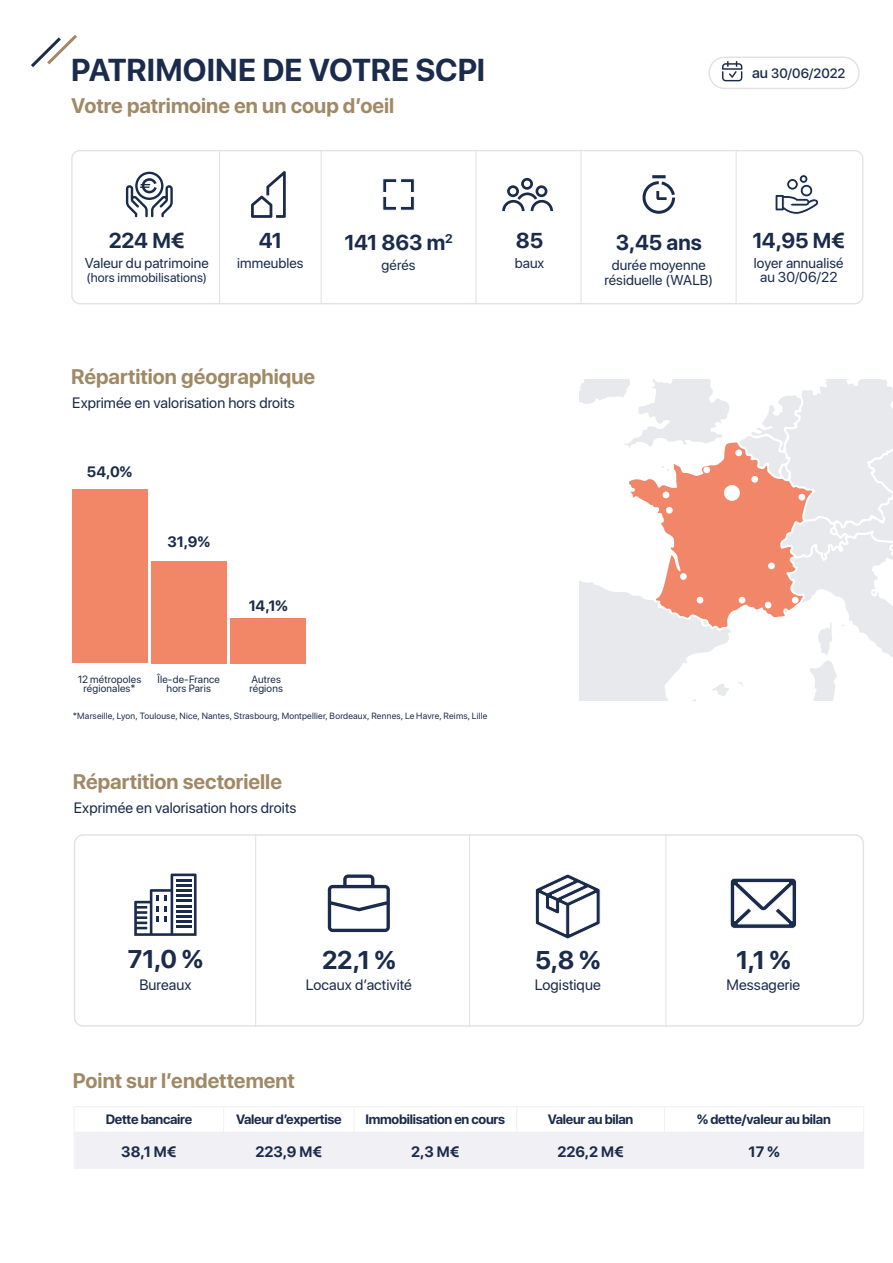
<style>
.page{position:relative;width:893px;height:1263px;background:#fff}
.page>*{position:absolute;margin:0;border:0;box-sizing:border-box;transform-origin:0 0}
.t1{font:700 31.5px "SF Pro Display";color:#1a2b4b}
.t2{font:700 25.5px "SF Pro Display";color:#1a2b4b}
.t3{font:700 21.45px "SF Pro Display";letter-spacing:-.01em;color:#1a2b4b}
.t4{font:700 21px "SF Pro Display";color:#a08964}
.t5{font:15px "SF Pro Display";letter-spacing:.005em;color:#1a2b4b}
.t6{font:700 15px "SF Pro Display";color:#1a2b4b}
.t7{font:14.25px/14.2px "SF Pro Display";letter-spacing:.005em;color:#1a2b4b;text-align:center}
.t8{font:700 13.5px "SF Pro Display";letter-spacing:-.02em;color:#1a2b4b}
.t9{font:500 13.5px "SF Pro Display";letter-spacing:.005em;color:#1a2b4b}
.t10{font:12.9px "SF Pro Display";letter-spacing:.01em;color:#1a2b4b}
.t11{font:10.5px/9px "SF Pro Display";letter-spacing:.02em;color:#1a2b4b;text-align:center}
.t12{font:9px "SF Pro Display";letter-spacing:.02em;color:#1a2b4b}
.s1{font-size:15px}
</style>
<div class="page">
<svg style="left:580px;top:379px;width:48px;height:321px"></svg>
<div style="left:74px;top:834px;width:790px;height:193px;border:1px solid #e2e1e8;border-radius:9px"></div>
<hr style="left:255px;top:834px;width:1px;height:193px;background:#e2e1e8">
<hr style="left:469px;top:834px;width:1px;height:193px;background:#e2e1e8">
<hr style="left:665px;top:834px;width:1px;height:193px;background:#e2e1e8">
<div style="left:73px;top:489px;width:75px;height:174px;background:#f18767"></div>
<div style="left:152px;top:561px;width:75px;height:102px;background:#f18767"></div>
<div style="left:231px;top:618px;width:75px;height:45px;background:#f18767"></div>
<hr style="left:74px;top:1106px;width:150px;height:1px;background:#f1f0f4">
<hr style="left:224px;top:1106px;width:130px;height:1px;background:#f1f0f4">
<hr style="left:354px;top:1106px;width:163px;height:1px;background:#f1f0f4">
<hr style="left:517px;top:1106px;width:147px;height:1px;background:#f1f0f4">
<hr style="left:664px;top:1106px;width:200px;height:1px;background:#f1f0f4">
<hr style="left:74px;top:1168px;width:150px;height:1px;background:#f1f0f4">
<hr style="left:224px;top:1168px;width:130px;height:1px;background:#f1f0f4">
<hr style="left:354px;top:1168px;width:163px;height:1px;background:#f1f0f4">
<hr style="left:517px;top:1168px;width:147px;height:1px;background:#f1f0f4">
<hr style="left:664px;top:1168px;width:200px;height:1px;background:#f1f0f4">
<svg style="left:74px;top:1107px;width:790px;height:61px"></svg>
<hr style="left:354px;top:1132px;width:1px;height:36px;background:#f1f0f4">
<svg style="left:134px;top:873px;width:63px;height:63px"></svg>
<hr style="left:176px;top:915px;width:15px;height:3px;background:#1a2b4b">
<hr style="left:176px;top:920px;width:15px;height:3px;background:#1a2b4b">
<hr style="left:176px;top:925px;width:15px;height:3px;background:#1a2b4b">
<svg style="left:328px;top:874px;width:62px;height:58px"></svg>
<svg style="left:535px;top:874px;width:66px;height:65px"></svg>
<svg style="left:730px;top:878px;width:66px;height:51px"></svg>
<div style="left:71px;top:150px;width:792px;height:154px;border:1px solid #e2e1e8;border-radius:8px"></div>
<svg style="left:382px;top:178px;width:33px;height:32px"></svg>
<svg style="left:502px;top:178px;width:51px;height:33px"></svg>
<svg style="left:775px;top:174px;width:43px;height:41px"></svg>
<svg style="left:642px;top:175px;width:33px;height:39px"></svg>
<svg style="left:251px;top:171px;width:35px;height:47px"></svg>
<hr style="left:321px;top:151px;width:1px;height:153px;background:#e2e1e8">
<hr style="left:219px;top:151px;width:1px;height:153px;background:#e2e1e8">
<hr style="left:475px;top:151px;width:1px;height:153px;background:#e2e1e8">
<hr style="left:581px;top:151px;width:1px;height:153px;background:#e2e1e8">
<hr style="left:736px;top:151px;width:1px;height:153px;background:#e2e1e8">
<svg style="left:126px;top:172px;width:47px;height:45px"></svg>
<div style="left:708px;top:57px;width:152px;height:32px;border:1px solid #e2e1e8;border-radius:16px"></div>
<svg style="left:722px;top:61px;width:20px;height:20px"></svg>
<svg style="left:31px;top:35px;width:46px;height:32px"></svg>
<svg style="left:628px;top:379px;width:265px;height:321px"></svg>
<div style="left:666px;top:507px;width:7px;height:7px;background:#fff;border-radius:50%"></div>
<div style="left:735px;top:449px;width:7px;height:7px;background:#fff;border-radius:50%"></div>
<div style="left:751px;top:476px;width:7px;height:7px;background:#fff;border-radius:50%"></div>
<div style="left:724px;top:485px;width:16px;height:16px;background:#fff;border-radius:50%"></div>
<p class="t1" style="left:71px;top:52px;width:415px">PATRIMOINE DE VOTRE SCPI</p>
<p class="t4" style="left:71px;top:93px;width:325px">Votre patrimoine en un coup d’oeil</p>
<p class="t3" style="left:109px;top:228px;width:78px">224 M€</p>
<p class="t7" style="left:85px;top:255px;width:125px">Valeur du patrimoine</p>
<p class="t10" style="left:86px;top:267px;width:122px">(hors immobilisations)</p>
<p class="t3" style="left:259px;top:228px;width:25px">41</p>
<p class="t7" style="left:237px;top:255px;width:68px">immeubles</p>
<p class="t3" style="left:344px;top:230px;width:110px">141 863 m<sup>2</sup></p>
<p class="t7" style="left:382px;top:258px;width:35px">gérés</p>
<p class="t3" style="left:516px;top:228px;width:29px">85</p>
<p class="t7" style="left:515px;top:255px;width:31px">baux</p>
<p class="t4" style="left:71px;top:364px;width:246px">Répartition géographique</p>
<p class="t5" style="left:72px;top:391px;width:224px">Exprimée en valorisation hors droits</p>
<p class="t6" style="left:87px;top:463px;width:47px">54,0%</p>
<p class="t6" style="left:168px;top:533px;width:44px">31,9%</p>
<p class="t6" style="left:249px;top:597px;width:40px">14,1%</p>
<p class="t11" style="left:157px;top:675px;width:64px">Île-de-France</p>
<p class="t11" style="left:167px;top:684px;width:46px">hors Paris</p>
<p class="t11" style="left:249px;top:675px;width:35px;text-align:left">Autres régions</p>
<p class="t11" style="left:78px;top:675px;width:65px">12 métropoles régionales*</p>
<p class="t12" style="left:73px;top:709px;width:416px">*Marseille, Lyon, Toulouse, Nice, Nantes, Strasbourg, Montpellier, Bordeaux, Rennes, Le Havre, Reims, Lille</p>
<p class="t4" style="left:73px;top:769px;width:211px">Répartition sectorielle</p>
<p class="t5" style="left:74px;top:796px;width:224px">Exprimée en valorisation hors droits</p>
<p class="t9" style="left:752px;top:64px;width:95px"><span class="s1">au</span> 30/06/2022</p>
<p class="t3" style="left:616px;top:230px;width:87px">3,45 ans</p>
<p class="t7" style="left:605px;top:258px;width:110px">durée moyenne résiduelle (WALB)</p>
<p class="t3" style="left:752px;top:228px;width:94px">14,95 M€</p>
<p class="t7" style="left:754px;top:255px;width:91px">loyer annualisé</p>
<p class="t7" style="left:760px;top:270px;width:79px">au 30/06/22</p>
<p class="t2" style="left:128px;top:944px;width:76px">71,0 %</p>
<p class="t5" style="left:139px;top:973px;width:54px">Bureaux</p>
<p class="t2" style="left:322px;top:945px;width:75px">22,1 %</p>
<p class="t5" style="left:306px;top:973px;width:108px">Locaux d’activité</p>
<p class="t4" style="left:73px;top:1069px;width:224px">Point sur l’endettement</p>
<p class="t2" style="left:535px;top:945px;width:67px">5,8 %</p>
<p class="t5" style="left:535px;top:973px;width:67px">Logistique</p>
<p class="t2" style="left:736px;top:945px;width:56px">1,1 %</p>
<p class="t5" style="left:726px;top:973px;width:75px">Messagerie</p>
<p class="t8" style="left:106px;top:1111px;width:88px">Dette bancaire</p>
<p class="t8" style="left:236px;top:1111px;width:107px">Valeur d’expertise</p>
<p class="t8" style="left:365px;top:1111px;width:141px">Immobilisation en cours</p>
<p class="t8" style="left:548px;top:1111px;width:87px">Valeur au bilan</p>
<p class="t8" style="left:697px;top:1111px;width:135px">% dette/valeur au bilan</p>
<p class="t6" style="left:121px;top:1143px;width:57px">38,1 M€</p>
<p class="t6" style="left:255px;top:1143px;width:68px">223,9 M€</p>
<p class="t6" style="left:411px;top:1143px;width:50px">2,3 M€</p>
<p class="t6" style="left:557px;top:1143px;width:68px">226,2 M€</p>
<p class="t6" style="left:749px;top:1143px;width:32px">17 %</p>
</div>
